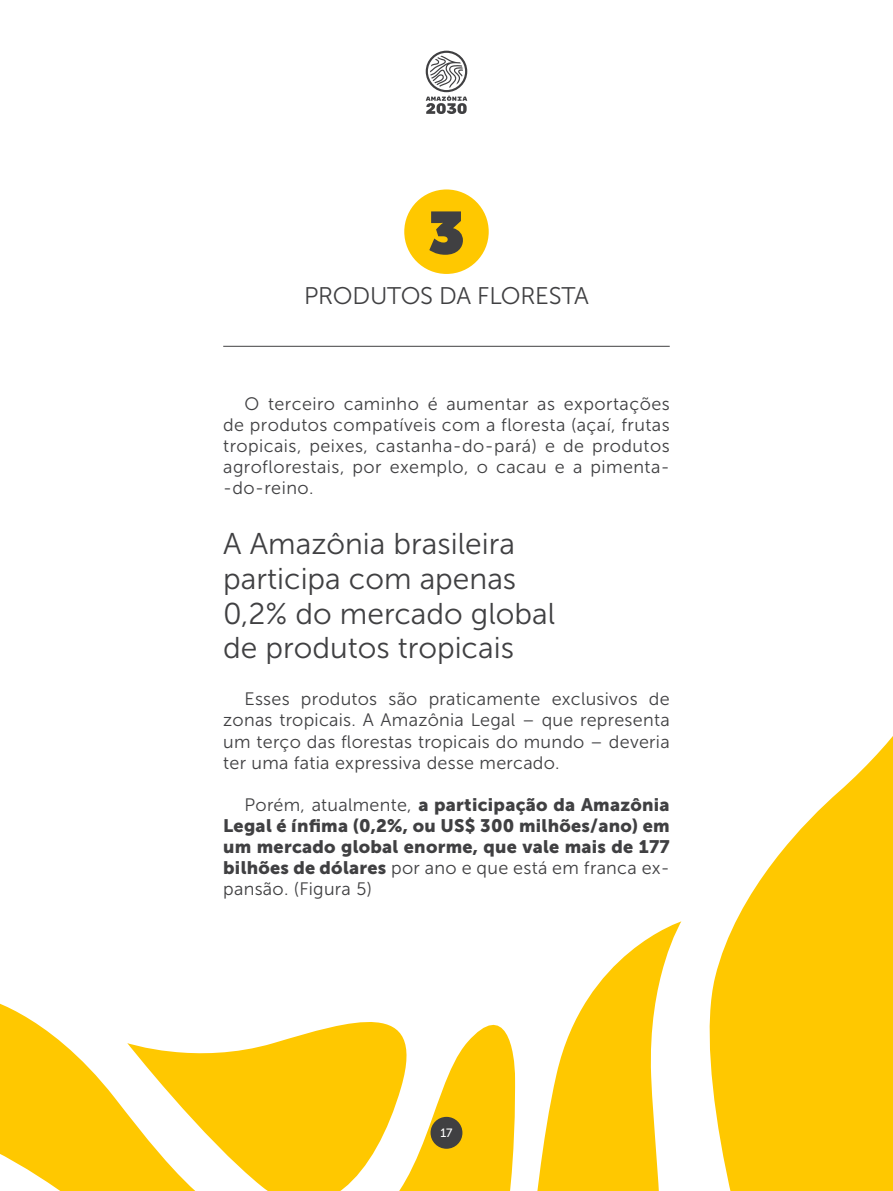
<style>
.page{position:relative;width:893px;height:1191px;background:#fff}
.page>*{position:absolute;margin:0;border:0;box-sizing:border-box;transform-origin:0 0}
.t1{font:900 59.55px "Museo Sans Display";color:#404042}
.t2{font:30px "Museo Sans 300";color:#404042}
.t3{font:24px "Museo Sans 300";letter-spacing:-.01em;color:#404042}
.t4{font:18px/21.1px "Museo Sans 300";letter-spacing:.015em;color:#404042;text-align:justify}
.t5{font:18px/21.1px "Museo Sans 900";letter-spacing:.015em;color:#404042;text-align:justify}
.t6{font:12px "Museo Sans 500";color:#fff}
.s1{font-family:"Museo Sans 300"}
</style>
<div class="page">
<svg style="left:709px;top:736px;width:184px;height:455px;fill:#ffc800"></svg>
<svg style="left:537px;top:921px;width:144px;height:270px;fill:#ffc800"></svg>
<svg style="left:0;top:1003px;width:516px;height:188px;fill:#ffc800"></svg>
<svg style="left:127px;top:1003px;width:300px;height:188px;fill:#ffc800"></svg>
<hr style="left:223px;top:346px;width:447px;height:1px;background:#404042">
<svg style="left:426px;top:51px;width:41px;height:63px"></svg>
<div style="left:431px;top:1117px;width:31px;height:31px;background:#404042;border-radius:50%"></div>
<div style="left:431px;top:1116px;width:31px;height:32px;border:2px solid #404042;border-radius:50%"></div>
<div style="left:404px;top:189px;width:85px;height:85px;background:#ffc800;border-radius:50%"></div>
<p class="t1" style="left:429px;top:198px;width:37px">3</p>
<p class="t3" style="left:304px;top:283px;width:286px">PRODUTOS DA FLORESTA</p>
<p class="t4" style="left:223px;top:393px;width:448px;text-indent:21px">O terceiro caminho é aumentar as exportações de produtos compatíveis com a floresta (açaí, frutas tropicais, peixes, castanha-do-pará) e de produtos agroflorestais, por exemplo, o cacau e a pimenta--do-reino.</p>
<p class="t2" style="left:223px;top:528px;width:293px">A Amazônia brasileira</p>
<p class="t2" style="left:223px;top:562px;width:294px">participa com apenas</p>
<p class="t2" style="left:223px;top:597px;width:333px">0,2% do mercado global</p>
<p class="t2" style="left:223px;top:632px;width:292px">de produtos tropicais</p>
<p class="t4" style="left:223px;top:688px;width:448px;text-indent:21px">Esses produtos são praticamente exclusivos de zonas tropicais. A Amazônia Legal – que representa um terço das florestas tropicais do mundo – deveria ter uma fatia expressiva desse mercado.</p>
<p class="t5" style="left:223px;top:794px;width:448px;text-indent:21px"><span class="s1">Porém, atualmente,</span> a participação da Amazônia Legal é ínfima (0,2%, ou US$ 300 milhões/ano) em um mercado global enorme, que vale mais de 177 bilhões de dólares <span class="s1">por ano e que está em franca ex&shy;pansão. (Figura 5)</span></p>
<p class="t6" style="left:440px;top:1126px;width:14px">17</p>
</div>
